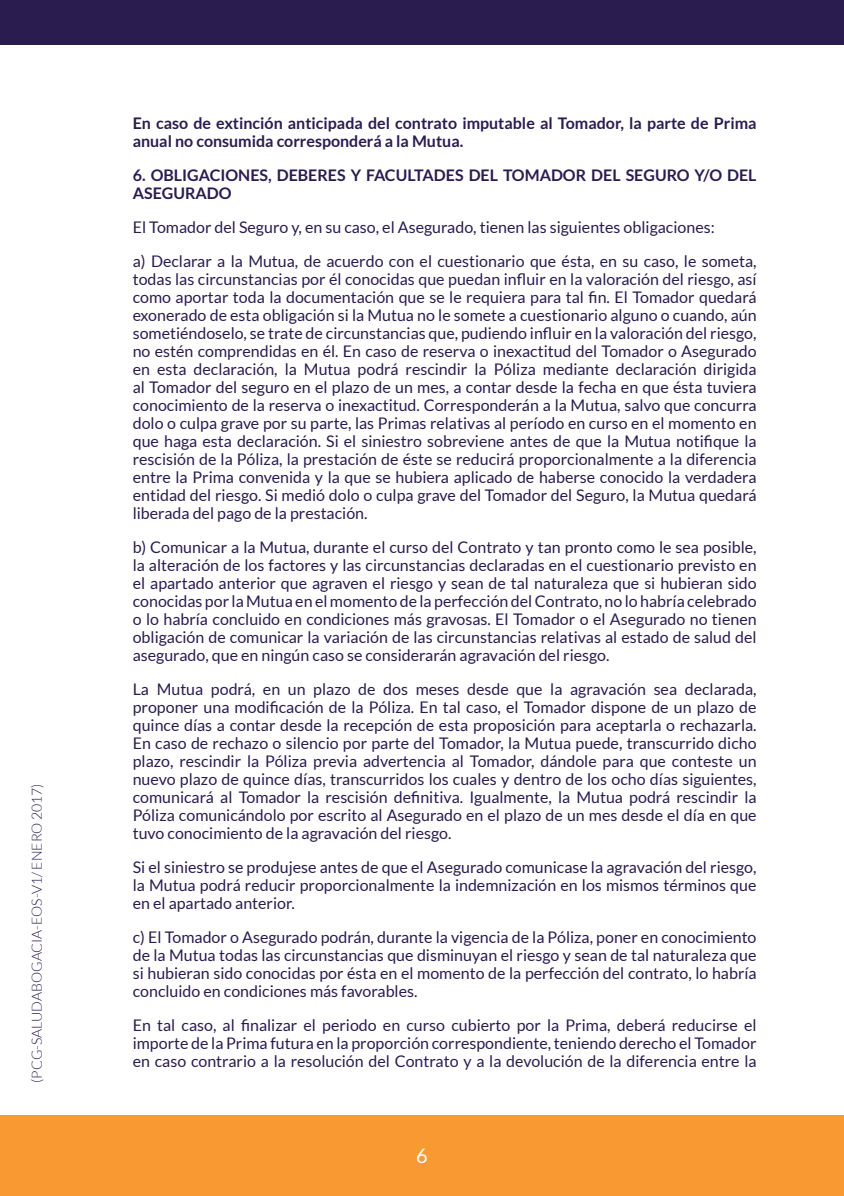
<style>
.page{position:relative;width:844px;height:1196px;background:#fff}
.page>*{position:absolute;margin:0;border:0;box-sizing:border-box;transform-origin:0 0}
.t1{font:20px "Lato";color:#fff}
.t2{font:16px/18px "Lato";color:#2a1c4f;text-align:justify}
.t3{font:700 16px/18px "Lato";color:#2a1c4f}
.t4{font:300 14px "Lato";color:#2a1c4f}
</style>
<div class="page">
<div style="left:0;top:1115px;width:844px;height:80px;background:#f89932"></div>
<div style="left:0;top:0;width:844px;height:45px;background:#2a1c4f"></div>
<p class="t4" style="left:29px;top:1082px;width:301px;rotate:-90deg">(PCG-SALUDABOGACIA-EOS-V1/ ENERO 2017)</p>
<p class="t3" style="left:133px;top:114px;width:625px">En caso de extinción anticipada del contrato imputable al Tomador, la parte de Prima anual no consumida corresponderá a la Mutua.</p>
<p class="t3" style="left:133px;top:166px;width:625px">6. OBLIGACIONES, DEBERES Y FACULTADES DEL TOMADOR DEL SEGURO Y/O DEL<br>ASEGURADO</p>
<p class="t2" style="left:133px;top:210px;width:625px;line-height:34px">El Tomador del Seguro y, en su caso, el Asegurado, tienen las siguientes obligaciones:<br>a) Declarar a la Mutua, de acuerdo con el cuestionario que ésta, en su caso, le someta,</p>
<p class="t2" style="left:133px;top:270px;width:625px">todas las circunstancias por él conocidas que puedan influir en la valoración del riesgo, así como aportar toda la documentación que se le requiera para tal fin. El Tomador quedará exonerado de esta obligación si la Mutua no le somete a cuestionario alguno o cuando, aún sometiéndoselo, se trate de circunstancias que, pudiendo influir en la valoración del riesgo, no estén comprendidas en él. En caso de reserva o inexactitud del Tomador o Asegurado en esta declaración, la Mutua podrá rescindir la Póliza mediante declaración dirigida al Tomador del seguro en el plazo de un mes, a contar desde la fecha en que ésta tuviera conocimiento de la reserva o inexactitud. Corresponderán a la Mutua, salvo que concurra dolo o culpa grave por su parte, las Primas relativas al período en curso en el momento en que haga esta declaración. Si el siniestro sobreviene antes de que la Mutua notifique la rescisión de la Póliza, la prestación de éste se reducirá proporcionalmente a la diferencia entre la Prima convenida y la que se hubiera aplicado de haberse conocido la verdadera entidad del riesgo. Si medió dolo o culpa grave del Tomador del Seguro, la Mutua quedará liberada del pago de la prestación.</p>
<p class="t2" style="left:133px;top:538px;width:625px">b) Comunicar a la Mutua, durante el curso del Contrato y tan pronto como le sea posible, la alteración de los factores y las circunstancias declaradas en el cuestionario previsto en el apartado anterior que agraven el riesgo y sean de tal naturaleza que si hubieran sido conocidas por la Mutua en el momento de la perfección del Contrato, no lo habría celebrado o lo habría concluido en condiciones más gravosas. El Tomador o el Asegurado no tienen obligación de comunicar la variación de las circunstancias relativas al estado de salud del asegurado, que en ningún caso se considerarán agravación del riesgo.</p>
<p class="t2" style="left:133px;top:680px;width:625px">La Mutua podrá, en un plazo de dos meses desde que la agravación sea declarada, proponer una modificación de la Póliza. En tal caso, el Tomador dispone de un plazo de quince días a contar desde la recepción de esta proposición para aceptarla o rechazarla.<br>En caso de rechazo o silencio por parte del Tomador, la Mutua puede, transcurrido dicho plazo, rescindir la Póliza previa advertencia al Tomador, dándole para que conteste un nuevo plazo de quince días, transcurridos los cuales y dentro de los ocho días siguientes, comunicará al Tomador la rescisión definitiva. Igualmente, la Mutua podrá rescindir la Póliza comunicándolo por escrito al Asegurado en el plazo de un mes desde el día en que tuvo conocimiento de la agravación del riesgo.</p>
<p class="t2" style="left:133px;top:858px;width:625px">Si el siniestro se produjese antes de que el Asegurado comunicase la agravación del riesgo, la Mutua podrá reducir proporcionalmente la indemnización en los mismos términos que en el apartado anterior.</p>
<p class="t2" style="left:133px;top:928px;width:625px">c) El Tomador o Asegurado podrán, durante la vigencia de la Póliza, poner en conocimiento de la Mutua todas las circunstancias que disminuyan el riesgo y sean de tal naturaleza que si hubieran sido conocidas por ésta en el momento de la perfección del contrato, lo habría concluido en condiciones más favorables.</p>
<p class="t2" style="left:133px;top:1016px;width:625px">En tal caso, al finalizar el periodo en curso cubierto por la Prima, deberá reducirse el importe de la Prima futura en la proporción correspondiente, teniendo derecho el Tomador en caso contrario a la resolución del Contrato y a la devolución de la diferencia entre la</p>
<p class="t1" style="left:416px;top:1144px;width:13px">6</p>
</div>
